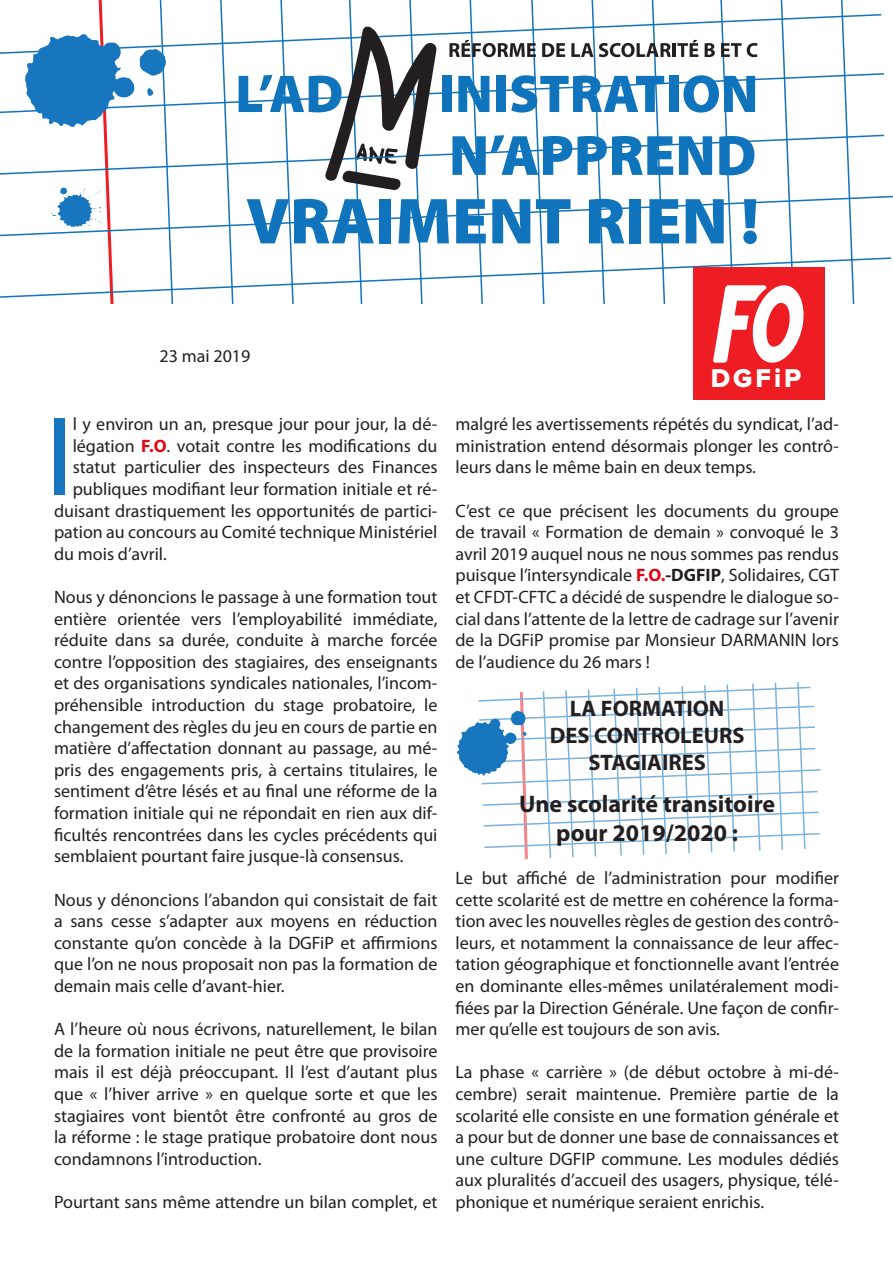
<style>
.page{position:relative;width:893px;height:1263px;background:#fff}
.page>*{position:absolute;margin:0;border:0;box-sizing:border-box;transform-origin:0 0}
.t1{font:114.15px "Myriad Pro";color:#1776bd}
.t2{font:26.7px "Proxima Nova Extrabld";letter-spacing:.11em;color:#fff}
.t3{font:700 24px "Myriad Pro";color:#231f20}
.t4{font:700 22.5px "Myriad Pro";color:#231f20}
.t5{font:18px/21.6px "Myriad Pro";color:#231f20;text-align:justify}
.s1{font-weight:700;color:#e30713}
.s2{font-weight:700}
</style>
<div class="page">
<svg style="left:529px;top:686px;width:292px;height:163px"></svg>
<svg style="left:457px;top:692px;width:72px;height:167px"></svg>
<svg style="left:0;top:0;width:893px;height:303px"></svg>
<svg style="left:25px;top:0;width:141px;height:303px"></svg>
<svg style="left:449px;top:40px;width:87px;height:17px"></svg>
<svg style="left:542px;top:43px;width:23px;height:14px"></svg>
<svg style="left:571px;top:43px;width:22px;height:14px"></svg>
<svg style="left:599px;top:43px;width:72px;height:14px"></svg>
<hr style="left:673px;top:43px;width:3px;height:14px;background:#231f20">
<svg style="left:677px;top:40px;width:21px;height:17px"></svg>
<svg style="left:705px;top:43px;width:10px;height:14px"></svg>
<svg style="left:721px;top:43px;width:20px;height:14px"></svg>
<svg style="left:747px;top:43px;width:11px;height:14px"></svg>
<svg style="left:452px;top:135px;width:221px;height:40px"></svg>
<svg style="left:679px;top:136px;width:33px;height:39px"></svg>
<svg style="left:719px;top:136px;width:35px;height:39px"></svg>
<svg style="left:239px;top:23px;width:198px;height:168px"></svg>
<div style="left:442px;top:76px;width:10px;height:36px;background:#1074bc"></div>
<svg style="left:458px;top:76px;width:31px;height:36px"></svg>
<div style="left:496px;top:76px;width:10px;height:36px;background:#1074bc"></div>
<svg style="left:511px;top:75px;width:153px;height:38px"></svg>
<div style="left:669px;top:76px;width:9px;height:36px;background:#1074bc"></div>
<svg style="left:683px;top:75px;width:72px;height:38px"></svg>
<svg style="left:247px;top:199px;width:127px;height:44px"></svg>
<div style="left:379px;top:199px;width:12px;height:44px;background:#1074bc"></div>
<svg style="left:398px;top:199px;width:51px;height:44px"></svg>
<svg style="left:456px;top:199px;width:30px;height:44px"></svg>
<svg style="left:492px;top:199px;width:38px;height:44px"></svg>
<svg style="left:536px;top:199px;width:34px;height:44px"></svg>
<svg style="left:589px;top:199px;width:35px;height:44px"></svg>
<div style="left:629px;top:199px;width:12px;height:44px;background:#1074bc"></div>
<svg style="left:649px;top:199px;width:30px;height:44px"></svg>
<svg style="left:686px;top:199px;width:38px;height:44px"></svg>
<svg style="left:743px;top:199px;width:14px;height:45px"></svg>
<div style="left:693px;top:268px;width:132px;height:132px;background:#ee1d23"></div>
<svg style="left:713px;top:285px;width:91px;height:78px"></svg>
<p class="t5" style="left:159px;top:345px;width:92px">23 mai 2019</p>
<p class="t1" style="left:45px;top:386px;width:29px">I</p>
<p class="t5" style="left:73px;top:413px;width:366px">l y environ un an, presque jour pour jour, la dé-</p>
<p class="t5" style="left:73px;top:435px;width:366px">légation <span class="s1">F.O</span>. votait contre les modifications du</p>
<p class="t5" style="left:73px;top:456px;width:366px">statut particulier des inspecteurs des Finances</p>
<p class="t5" style="left:73px;top:478px;width:366px">publiques modifiant leur formation initiale et ré-</p>
<p class="t5" style="left:54px;top:499px;width:385px">duisant drastiquement les opportunités de partici-</p>
<p class="t5" style="left:54px;top:521px;width:385px">pation au concours au Comité technique Ministériel</p>
<p class="t5" style="left:54px;top:543px;width:114px">du mois d’avril.</p>
<p class="t5" style="left:54px;top:586px;width:385px">Nous y dénoncions le passage à une formation tout entière orientée vers l’employabilité immédiate, réduite dans sa durée, conduite à marche forcée contre l’opposition des stagiaires, des enseignants et des organisations syndicales nationales, l’incom&shy;préhensible introduction du stage probatoire, le changement des règles du jeu en cours de partie en matière d’affectation donnant au passage, au mé&shy;pris des engagements pris, à certains titulaires, le sentiment d’être lésés et au final une réforme de la formation initiale qui ne répondait en rien aux dif&shy;ficultés rencontrées dans les cycles précédents qui semblaient pourtant faire jusque-là consensus.</p>
<p class="t5" style="left:54px;top:888px;width:385px">Nous y dénoncions l’abandon qui consistait de fait a sans cesse s’adapter aux moyens en réduction constante qu’on concède à la DGFiP et affirmions que l’on ne nous proposait non pas la formation de demain mais celle d’avant-hier.</p>
<p class="t5" style="left:54px;top:1018px;width:385px">A l’heure où nous écrivons, naturellement, le bilan de la formation initiale ne peut être que provisoire mais il est déjà préoccupant. Il l’est d’autant plus que « l’hiver arrive » en quelque sorte et que les stagiaires vont bientôt être confronté au gros de la réforme : le stage pratique probatoire dont nous condamnons l’introduction.</p>
<p class="t5" style="left:54px;top:1191px;width:385px">Pourtant sans même attendre un bilan complet, et</p>
<p class="t2" style="left:711px;top:366px;width:92px">DGFiP</p>
<p class="t5" style="left:455px;top:413px;width:385px">malgré les avertissements répétés du syndicat, l’ad&shy;ministration entend désormais plonger les contrô&shy;leurs dans le même bain en deux temps.</p>
<p class="t5" style="left:455px;top:499px;width:385px">C’est ce que précisent les documents du groupe de travail « Formation de demain » convoqué le 3 avril 2019 auquel nous ne nous sommes pas rendus puisque l’intersyndicale <span class="s1">F.O.</span><span class="s2">-DGFIP</span>, Solidaires, CGT et CFDT-CFTC a décidé de suspendre le dialogue so&shy;cial dans l’attente de la lettre de cadrage sur l’avenir de la DGFiP promise par Monsieur DARMANIN lors de l’audience du 26 mars !</p>
<p class="t4" style="left:570px;top:694px;width:156px">LA FORMATION</p>
<p class="t4" style="left:550px;top:721px;width:196px">DES CONTROLEURS</p>
<p class="t4" style="left:588px;top:748px;width:119px">STAGIAIRES</p>
<p class="t3" style="left:519px;top:788px;width:258px">Une scolarité transitoire</p>
<p class="t3" style="left:556px;top:817px;width:183px">pour 2019/2020 :</p>
<p class="t5" style="left:455px;top:867px;width:385px">Le but affiché de l’administration pour modifier cette scolarité est de mettre en cohérence la forma&shy;tion avec les nouvelles règles de gestion des contrô&shy;leurs, et notamment la connaissance de leur affec&shy;tation géographique et fonctionnelle avant l’entrée en dominante elles-mêmes unilatéralement modi&shy;fiées par la Direction Générale. Une façon de confir&shy;mer qu’elle est toujours de son avis.</p>
<p class="t5" style="left:455px;top:1061px;width:385px">La phase « carrière » (de début octobre à mi-dé&shy;cembre) serait maintenue. Première partie de la scolarité elle consiste en une formation générale et a pour but de donner une base de connaissances et une culture DGFIP commune. Les modules dédiés aux pluralités d’accueil des usagers, physique, télé&shy;phonique et numérique seraient enrichis.</p>
</div>
